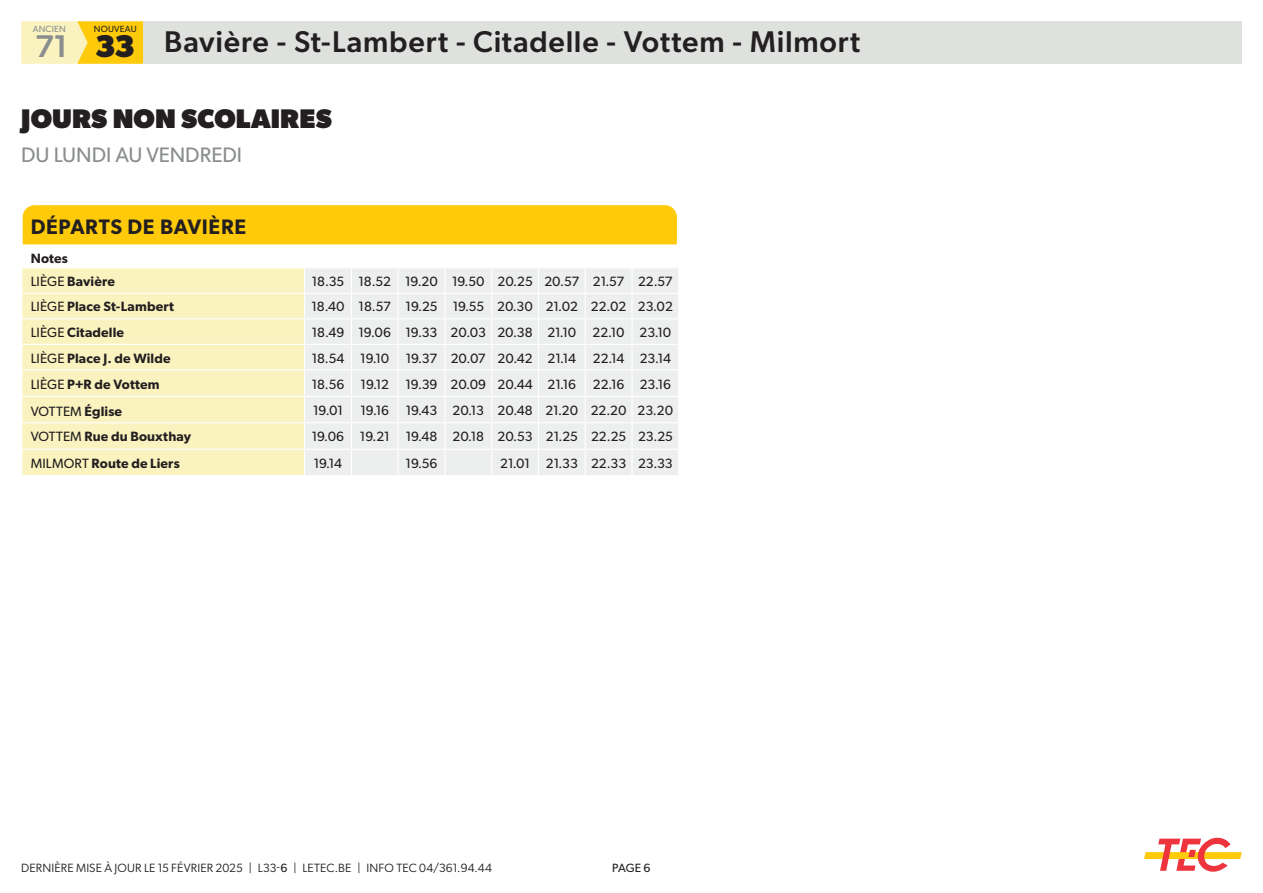
<style>
.page{position:relative;width:1263px;height:893px;background:#fff}
.page>*{position:absolute;margin:0;border:0;box-sizing:border-box;transform-origin:0 0}
.t1{font:500 31.5px "Gibson";color:#8a8d8e}
.t2{font:700 31.5px "Gibson";color:#231f20}
.t3{font:500 30px "Gibson";letter-spacing:.025em;color:#231f20}
.t4{font:800 27px "Gibson";letter-spacing:.005em;color:#231f20}
.t5{font:21px "Gibson";letter-spacing:-.005em;color:#8a8d8e}
.t6{font:600 21px "Gibson";letter-spacing:.025em;color:#231f20}
.t7{font:13.5px "Gibson";color:#231f20}
.t8{font:600 13.5px "Gibson";letter-spacing:.01em;color:#231f20}
.t9{font:12px "Gibson";letter-spacing:.01em;color:#231f20}
.t10{font:12px "Gibson";color:#231f20}
.t11{font:9px "Gibson";letter-spacing:.025em;color:#231f20}
.t12{font:9px "Gibson";letter-spacing:.025em;color:#8a8d8e}
.s1{font-weight:400}
.s2{font-weight:600}
.s3{font-style:inherit}
</style>
<div class="page">
<div style="left:143px;top:21px;width:1099px;height:43px;background:#dfe1df"></div>
<div style="left:77px;top:21px;width:66px;height:43px;background:#feca0a"></div>
<svg style="left:21px;top:21px;width:67px;height:43px;background:#fbefb1"></svg>
<svg style="left:1144px;top:837px;width:98px;height:35px"></svg>
<svg style="left:22px;top:204px;width:656px;height:271px;background:#f6ecc0"></svg>
<p class="t12" style="left:33px;top:23px;width:35px">ANCIEN</p>
<p class="t11" style="left:94px;top:23px;width:44px">NOUVEAU</p>
<h1 class="t2" style="left:95px;top:24px;width:41px">33</h1>
<h1 class="t1" style="left:35px;top:24px;width:33px">71</h1>
<h2 class="t3" style="left:164px;top:20px;width:698px">Bavière - St-Lambert - Citadelle - Vottem - Milmort</h2>
<p class="t4" style="left:21px;top:99px;width:312px">JOURS NON SCOLAIRES</p>
<p class="t5" style="left:21px;top:140px;width:222px">DU LUNDI AU VENDREDI</p>
<p class="t6" style="left:31px;top:212px;width:217px">DÉPARTS DE BAVIÈRE</p>
<p class="t8" style="left:31px;top:248px;width:39px">Notes</p>
<p class="t8" style="left:31px;top:272px;width:86px"><span class="s1">LIÈGE</span> Bavière</p>
<p class="t7" style="left:312px;top:272px;width:34px">18.35</p>
<p class="t7" style="left:358px;top:272px;width:34px">18.52</p>
<p class="t7" style="left:405px;top:272px;width:34px">19.20</p>
<p class="t7" style="left:452px;top:272px;width:34px">19.50</p>
<p class="t7" style="left:497px;top:272px;width:37px">20.25</p>
<p class="t7" style="left:544px;top:272px;width:36px">20.57</p>
<p class="t7" style="left:593px;top:272px;width:33px">21.57</p>
<p class="t7" style="left:638px;top:272px;width:36px">22.57</p>
<p class="t8" style="left:31px;top:297px;width:145px"><span class="s1">LIÈGE</span> Place St-Lambert</p>
<p class="t7" style="left:311px;top:297px;width:35px">18.40</p>
<p class="t7" style="left:359px;top:297px;width:34px">18.57</p>
<p class="t7" style="left:406px;top:297px;width:33px">19.25</p>
<p class="t7" style="left:453px;top:297px;width:33px">19.55</p>
<p class="t7" style="left:497px;top:297px;width:37px">20.30</p>
<p class="t7" style="left:546px;top:297px;width:34px">21.02</p>
<p class="t7" style="left:591px;top:297px;width:37px">22.02</p>
<p class="t7" style="left:638px;top:297px;width:37px">23.02</p>
<p class="t8" style="left:31px;top:323px;width:95px"><span class="s1">LIÈGE</span> Citadelle</p>
<p class="t7" style="left:312px;top:323px;width:34px">18.49</p>
<p class="t7" style="left:359px;top:323px;width:34px">19.06</p>
<p class="t7" style="left:406px;top:323px;width:33px">19.33</p>
<p class="t7" style="left:451px;top:323px;width:37px">20.03</p>
<p class="t7" style="left:497px;top:323px;width:37px">20.38</p>
<p class="t7" style="left:547px;top:323px;width:31px">21.10</p>
<p class="t7" style="left:593px;top:323px;width:34px">22.10</p>
<p class="t7" style="left:639px;top:323px;width:33px">23.10</p>
<p class="t8" style="left:31px;top:348px;width:141px"><span class="s1">LIÈGE</span> Place J. de Wilde</p>
<p class="t7" style="left:312px;top:349px;width:34px">18.54</p>
<p class="t7" style="left:360px;top:349px;width:30px">19.10</p>
<p class="t7" style="left:406px;top:349px;width:33px">19.37</p>
<p class="t7" style="left:451px;top:349px;width:37px">20.07</p>
<p class="t7" style="left:498px;top:349px;width:36px">20.42</p>
<p class="t7" style="left:548px;top:349px;width:30px">21.14</p>
<p class="t7" style="left:593px;top:349px;width:33px">22.14</p>
<p class="t7" style="left:640px;top:349px;width:33px">23.14</p>
<p class="t8" style="left:31px;top:374px;width:131px"><span class="s1">LIÈGE</span> P+R de Vottem</p>
<p class="t7" style="left:312px;top:374px;width:34px">18.56</p>
<p class="t7" style="left:361px;top:374px;width:30px">19.12</p>
<p class="t7" style="left:406px;top:374px;width:33px">19.39</p>
<p class="t7" style="left:450px;top:374px;width:37px">20.09</p>
<p class="t7" style="left:498px;top:374px;width:36px">20.44</p>
<p class="t7" style="left:548px;top:374px;width:30px">21.16</p>
<p class="t7" style="left:593px;top:374px;width:33px">22.16</p>
<p class="t7" style="left:640px;top:374px;width:33px">23.16</p>
<p class="t7" style="left:31px;top:402px;width:93px">VOTTEM <span class="s2">Église</span></p>
<p class="t7" style="left:313px;top:401px;width:31px">19.01</p>
<p class="t7" style="left:361px;top:401px;width:30px">19.16</p>
<p class="t7" style="left:406px;top:401px;width:33px">19.43</p>
<p class="t7" style="left:452px;top:401px;width:33px">20.13</p>
<p class="t7" style="left:498px;top:401px;width:36px">20.48</p>
<p class="t7" style="left:545px;top:401px;width:34px">21.20</p>
<p class="t7" style="left:591px;top:401px;width:37px">22.20</p>
<p class="t7" style="left:638px;top:401px;width:37px">23.20</p>
<p class="t8" style="left:31px;top:427px;width:162px"><span class="s1">VOTTEM</span> Rue du Bouxthay</p>
<p class="t7" style="left:312px;top:427px;width:34px">19.06</p>
<p class="t7" style="left:360px;top:427px;width:31px">19.21</p>
<p class="t7" style="left:406px;top:427px;width:33px">19.48</p>
<p class="t7" style="left:452px;top:427px;width:33px">20.18</p>
<p class="t7" style="left:497px;top:427px;width:37px">20.53</p>
<p class="t7" style="left:546px;top:427px;width:33px">21.25</p>
<p class="t7" style="left:591px;top:427px;width:37px">22.25</p>
<p class="t7" style="left:638px;top:427px;width:36px">23.25</p>
<p class="t8" style="left:31px;top:454px;width:151px"><span class="s1">MILMORT</span> Route de Liers</p>
<p class="t7" style="left:314px;top:454px;width:30px">19.14</p>
<p class="t7" style="left:406px;top:454px;width:33px">19.56</p>
<p class="t7" style="left:500px;top:454px;width:31px">21.01</p>
<p class="t7" style="left:546px;top:454px;width:34px">21.33</p>
<p class="t7" style="left:591px;top:454px;width:37px">22.33</p>
<p class="t7" style="left:638px;top:454px;width:36px">23.33</p>
<p class="t9" style="left:21px;top:859px;width:472px">DERNIÈRE MISE À JOUR LE 15 FÉVRIER 2025 | L33-<span class="s3">6</span> | LETEC.BE | INFO TEC 04/361.94.44</p>
<p class="t10" style="left:612px;top:859px;width:40px">PAGE 6</p>
</div>
